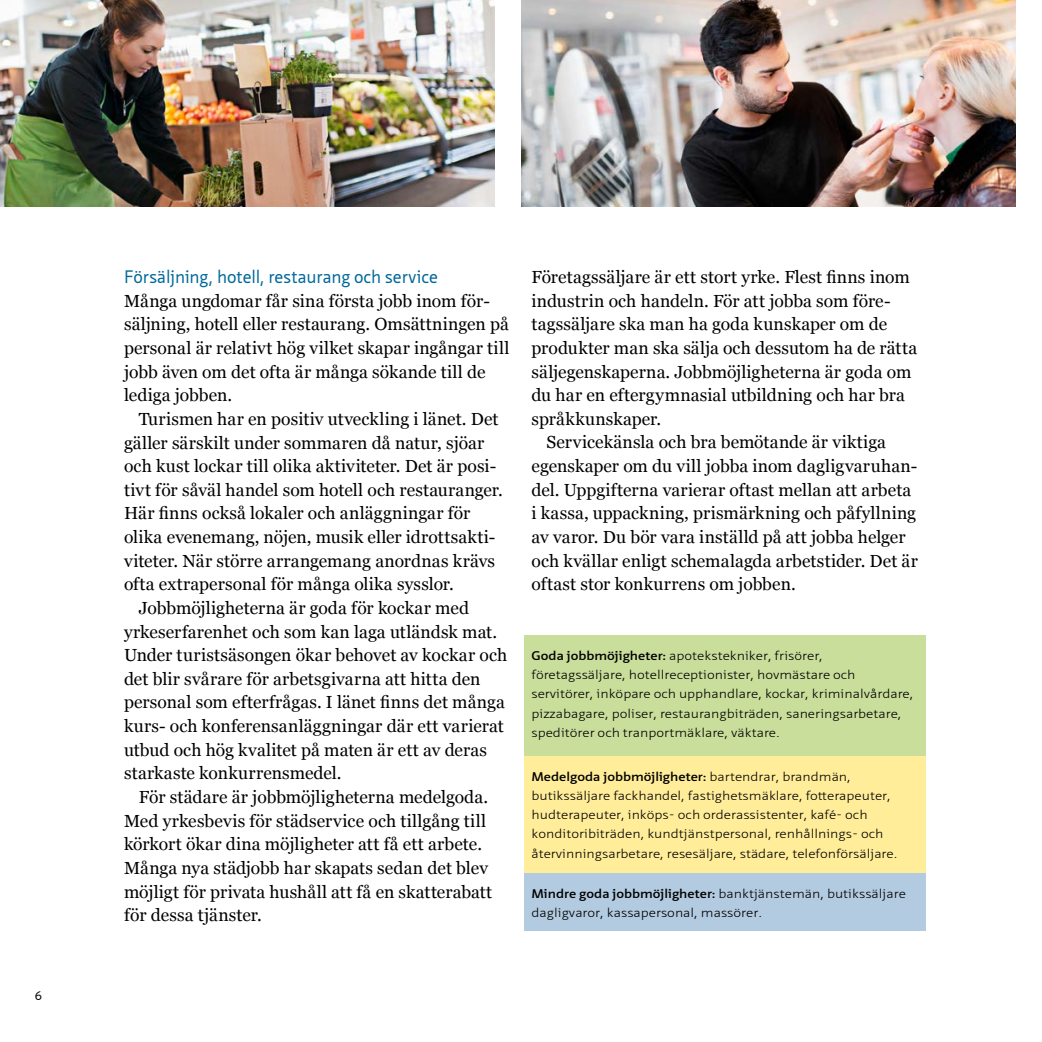
<style>
.page{position:relative;width:1042px;height:1042px;background:#fff}
.page>*{position:absolute;margin:0;border:0;box-sizing:border-box;transform-origin:0 0}
.t1{font:17.5px/23.6px "Georgia";letter-spacing:.005em;color:#000}
.t2{font:17.5px "Neue Sans Pro";letter-spacing:-.005em;color:#00699a}
.t3{font:300 12.25px/19.2px "Neue Sans Pro";color:#000;scale:1.17 1}
.t4{font:12.25px "Neue Sans Pro";color:#000}
.s1{font-weight:600}
</style>
<div class="page">
<img style="left:0;top:0;width:495px;height:207px">
<img style="left:521px;top:0;width:495px;height:207px">
<div style="left:524px;top:635px;width:401px;height:136px;background:#c9de9b"></div>
<div style="left:524px;top:873px;width:401px;height:58px;background:#b3cbe0"></div>
<div style="left:524px;top:756px;width:401px;height:117px;background:#ffed99"></div>
<p class="t4" style="left:35px;top:988px;width:9px">6</p>
<p class="t2" style="left:124px;top:265px;width:315px">Försäljning, hotell, restaurang och service</p>
<p class="t1" style="left:124px;top:289px;width:387px">Många ungdomar får sina första jobb inom för&shy;säljning, hotell eller restaurang. Omsättningen på personal är relativt hög vilket skapar ingångar till jobb även om det ofta är många sökande till de lediga jobben.</p>
<p class="t1" style="left:139px;top:407px;width:361px">Turismen har en positiv utveckling i länet. Det</p>
<p class="t1" style="left:124px;top:431px;width:362px">gäller särskilt under sommaren då natur, sjöar</p>
<p class="t1" style="left:124px;top:455px;width:374px">och kust lockar till olika aktiviteter. Det är posi-</p>
<p class="t1" style="left:124px;top:478px;width:380px">tivt för såväl handel som hotell och restauranger.</p>
<p class="t1" style="left:124px;top:502px;width:348px">Här finns också lokaler och anläggningar för</p>
<p class="t1" style="left:124px;top:525px;width:373px">olika evenemang, nöjen, musik eller idrottsakti-</p>
<p class="t1" style="left:124px;top:549px;width:373px">viteter. När större arrangemang anordnas krävs</p>
<p class="t1" style="left:124px;top:573px;width:331px">ofta extrapersonal för många olika sysslor.</p>
<p class="t1" style="left:139px;top:596px;width:332px">Jobbmöjligheterna är goda för kockar med</p>
<p class="t1" style="left:124px;top:620px;width:374px">yrkeserfarenhet och som kan laga utländsk mat.</p>
<p class="t1" style="left:124px;top:644px;width:385px">Under turistsäsongen ökar behovet av kockar och</p>
<p class="t1" style="left:124px;top:667px;width:358px">det blir svårare för arbetsgivarna att hitta den</p>
<p class="t1" style="left:124px;top:691px;width:382px">personal som efterfrågas. I länet finns det många</p>
<p class="t1" style="left:124px;top:714px;width:381px">kurs- och konferensanläggningar där ett varierat</p>
<p class="t1" style="left:124px;top:738px;width:364px">utbud och hög kvalitet på maten är ett av deras</p>
<p class="t1" style="left:124px;top:762px;width:219px">starkaste konkurrensmedel.</p>
<p class="t1" style="left:139px;top:785px;width:351px">För städare är jobbmöjligheterna medelgoda.</p>
<p class="t1" style="left:124px;top:809px;width:363px">Med yrkesbevis för städservice och tillgång till</p>
<p class="t1" style="left:124px;top:833px;width:359px">körkort ökar dina möjligheter att få ett arbete.</p>
<p class="t1" style="left:124px;top:856px;width:365px">Många nya städjobb har skapats sedan det blev</p>
<p class="t1" style="left:124px;top:880px;width:370px">möjligt för privata hushåll att få en skatterabatt</p>
<p class="t1" style="left:124px;top:903px;width:139px">för dessa tjänster.</p>
<p class="t1" style="left:531px;top:265px;width:380px">Företagssäljare är ett stort yrke. Flest finns inom</p>
<p class="t1" style="left:531px;top:289px;width:361px">industrin och handeln. För att jobba som före-</p>
<p class="t1" style="left:531px;top:313px;width:357px">tagssäljare ska man ha goda kunskaper om de</p>
<p class="t1" style="left:531px;top:336px;width:387px">produkter man ska sälja och dessutom ha de rätta</p>
<p class="t1" style="left:531px;top:360px;width:381px">säljegenskaperna. Jobbmöjligheterna är goda om</p>
<p class="t1" style="left:531px;top:384px;width:375px">du har en eftergymnasial utbildning och har bra</p>
<p class="t1" style="left:531px;top:407px;width:131px">språkkunskaper.</p>
<p class="t1" style="left:546px;top:431px;width:341px">Servicekänsla och bra bemötande är viktiga</p>
<p class="t1" style="left:531px;top:454px;width:387px">egenskaper om du vill jobba inom dagligvaruhan-</p>
<p class="t1" style="left:531px;top:478px;width:381px">del. Uppgifterna varierar oftast mellan att arbeta</p>
<p class="t1" style="left:531px;top:502px;width:386px">i kassa, uppackning, prismärkning och påfyllning</p>
<p class="t1" style="left:531px;top:525px;width:375px">av varor. Du bör vara inställd på att jobba helger</p>
<p class="t1" style="left:531px;top:549px;width:388px">och kvällar enligt schemalagda arbetstider. Det är</p>
<p class="t1" style="left:531px;top:573px;width:266px">oftast stor konkurrens om jobben.</p>
<p class="t3" style="left:531px;top:646px;width:328px"><span class="s1">Goda jobbmöjigheter:</span> apotekstekniker, frisörer, företagssäljare, hotellreceptionister, hovmästare och servitörer, inköpare och upphandlare, kockar, kriminalvårdare, pizzabagare, poliser, restaurangbiträden, saneringsarbetare, speditörer och tranportmäklare, väktare.</p>
<p class="t3" style="left:531px;top:766px;width:314px"><span class="s1">Medelgoda jobbmöjligheter:</span> bartendrar, brandmän, butikssäljare fackhandel, fastighetsmäklare, fotterapeuter, hudterapeuter, inköps- och orderassistenter, kafé- och konditoribiträden, kundtjänstpersonal, renhållnings- och återvinningsarbetare, resesäljare, städare, telefonförsäljare.</p>
<p class="t3" style="left:531px;top:884px;width:321px"><span class="s1">Mindre goda jobbmöjligheter:</span> banktjänstemän, butikssäljare dagligvaror, kassapersonal, massörer.</p>
</div>
